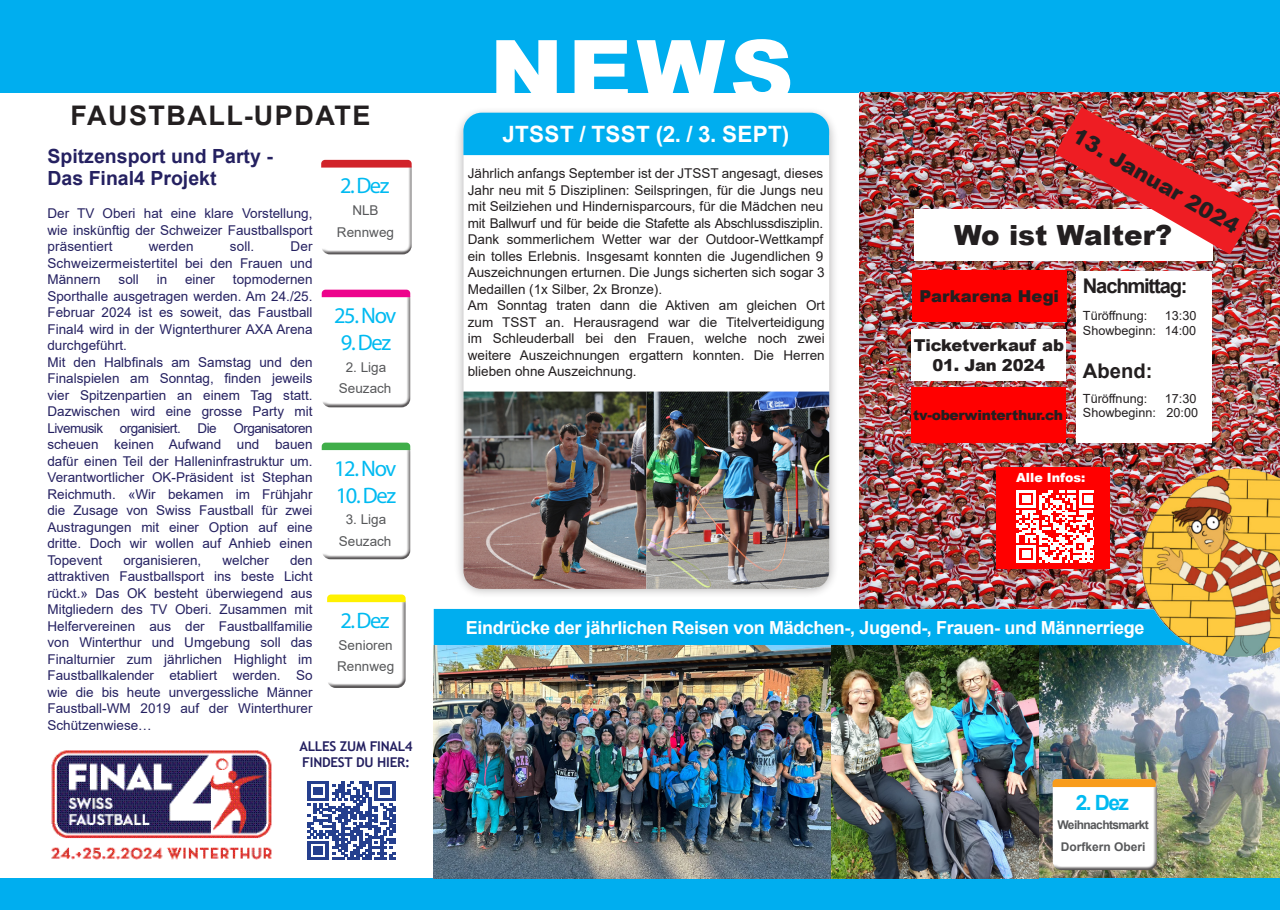
<style>
.page{position:relative;width:1280px;height:910px;background:#fff}
.page>*{position:absolute;margin:0;border:0;box-sizing:border-box;transform-origin:0 0}
.t1{font:900 88.2px "Arial";color:#fff}
.t2{font:900 27.75px "Arial";color:#231f20}
.t3{font:700 27px "Arial";letter-spacing:.055em;color:#231f20}
.t4{font:22.5px "Myriad Pro";letter-spacing:-.06em;color:#00baf1}
.t5{font:700 22.5px "Arial";letter-spacing:.015em;color:#fff}
.t6{font:900 21.45px "Arial";color:#231f20}
.t7{font:700 21px "Arial";color:#00baf1}
.t8{font:700 20.25px "Arial";letter-spacing:-.06em;color:#231f20}
.t9{font:700 19.5px/22.5px "Arial";color:#252161}
.t10{font:700 18px "Arial";letter-spacing:-.02em;color:#fff}
.t11{font:900 16.35px "Arial";letter-spacing:-.01em;color:#231f20}
.t12{font:900 13.95px "Arial";letter-spacing:-.02em;color:#231f20}
.t13{font:13.5px/16.5px "Arial";color:#252161;text-align:justify}
.t14{font:13.5px/16.5px "Arial";color:#231f20;text-align:justify}
.t15{font:13.5px/21.9px "Arial";color:#57585a;text-align:center}
.t16{font:700 13.5px/16.2px "Trebuchet MS";letter-spacing:-.02em;color:#252161}
.t17{font:12.6px/14px "Arial";color:#231f20;text-align:right}
.t18{font:900 12.6px "Arial";color:#fff}
.t19{font:700 12px/21.9px "Arial";letter-spacing:-.05em;color:#57585a}
</style>
<div class="page">
<img style="left:1039px;top:645px;width:241px;height:234px">
<div style="left:0;top:0;width:1280px;height:92px;background:#00aeef"></div>
<div style="left:0;top:879px;width:1280px;height:31px;background:#00aeef"></div>
<div style="left:453px;top:106px;width:386px;height:493px;background:#231f20;opacity:.35"></div>
<svg style="left:463px;top:155px;width:366px;height:237px"></svg>
<div style="left:463px;top:113px;width:366px;height:42px;background:#00aeef"></div>
<img style="left:51px;top:750px;width:221px;height:110px">
<div style="left:321px;top:287px;width:91px;height:118px;background:#fff;opacity:.75"></div>
<div style="left:321px;top:292px;width:91px;height:117px;background:#231f20;opacity:.75"></div>
<svg style="left:322px;top:290px;width:88px;height:7px"></svg>
<div style="left:434px;top:609px;width:846px;height:36px;background:#00aeef"></div>
<img style="left:463px;top:392px;width:366px;height:197px">
<div style="left:321px;top:158px;width:93px;height:93px;background:#fff;opacity:.75"></div>
<div style="left:321px;top:162px;width:93px;height:93px;background:#231f20;opacity:.75"></div>
<svg style="left:321px;top:160px;width:91px;height:8px"></svg>
<svg style="left:308px;top:781px;width:88px;height:79px"></svg>
<img style="left:859px;top:261px;width:421px;height:103px">
<img style="left:859px;top:92px;width:421px;height:169px">
<img style="left:859px;top:364px;width:421px;height:245px">
<div style="left:914px;top:209px;width:298px;height:52px;background:#fff"></div>
<div style="left:912px;top:270px;width:155px;height:52px;background:#f00"></div>
<div style="left:911px;top:329px;width:155px;height:52px;background:#fff"></div>
<div style="left:911px;top:388px;width:154px;height:55px;background:#f00"></div>
<div style="left:1076px;top:271px;width:135px;height:171px;background:#fff"></div>
<img style="left:1124px;top:462px;width:156px;height:202px">
<img style="left:1055px;top:107px;width:202px;height:147px">
<div style="left:996px;top:468px;width:113px;height:101px;background:#f00"></div>
<svg style="left:1016px;top:490px;width:77px;height:72px"></svg>
<div style="left:327px;top:596px;width:81px;height:92px;background:#231f20;opacity:.75"></div>
<svg style="left:327px;top:594px;width:79px;height:8px"></svg>
<div style="left:321px;top:440px;width:91px;height:117px;background:#fff;opacity:.75"></div>
<div style="left:321px;top:445px;width:91px;height:115px;background:#231f20;opacity:.75"></div>
<svg style="left:322px;top:443px;width:88px;height:7px"></svg>
<img style="left:434px;top:645px;width:605px;height:234px">
<div style="left:1052px;top:776px;width:106px;height:92px;background:#fff;opacity:.75"></div>
<div style="left:1052px;top:781px;width:106px;height:90px;background:#231f20;opacity:.75"></div>
<svg style="left:1052px;top:779px;width:104px;height:8px"></svg>
<p class="t3" style="left:71px;top:96px;width:301px">FAUSTBALL-UPDATE</p>
<p class="t9" style="left:47px;top:145px;width:227px">Spitzensport und Party -<br>Das Final4 Projekt</p>
<p class="t13" style="left:47px;top:205px;width:267px">Der TV Oberi hat eine klare Vorstellung, wie inskünftig der Schweizer Faustballsport präsentiert</p>
<p class="t13" style="left:47px;top:238px;width:267px;text-indent:243px">Der Schweizermeistertitel bei den Frauen und Männern</p>
<p class="t13" style="left:149px;top:238px;width:46px">werden</p>
<p class="t13" style="left:230px;top:238px;width:26px">soll.</p>
<p class="t13" style="left:47px;top:271px;width:267px;text-indent:185px">topmodernen Sporthalle ausgetragen werden. Am 24./25.<br>Februar 2024 ist es soweit, das Faustball Final4 wird in der Wignterthurer AXA Arena durchgeführt.</p>
<p class="t13" style="left:47px;top:354px;width:267px">Mit den Halbfinals am Samstag und den Finalspielen am Sonntag, finden jeweils vier Spitzenpartien an einem Tag statt.<br>Dazwischen wird eine grosse Party mit Livemusik organisiert. Die Organisatoren scheuen keinen Aufwand und bauen dafür einen Teil der Halleninfrastruktur um.<br>Verantwortlicher OK-Präsident ist Stephan Reichmuth. «Wir bekamen im Frühjahr die Zusage von Swiss Faustball für zwei Austragungen mit einer Option auf eine dritte. Doch wir wollen auf Anhieb einen Topevent</p>
<p class="t13" style="left:119px;top:271px;width:22px">soll</p>
<p class="t13" style="left:157px;top:271px;width:12px">in</p>
<p class="t13" style="left:185px;top:271px;width:32px">einer</p>
<p class="t13" style="left:47px;top:552px;width:267px;text-indent:243px">den attraktiven Faustballsport ins beste Licht rückt.» Das OK besteht überwiegend aus Mitgliedern des TV Oberi. Zusammen mit Helfervereinen aus der Faustballfamilie von Winterthur und Umgebung soll das Finalturnier zum jährlichen Highlight im Faustballkalender etabliert werden. So wie die bis heute unvergessliche Männer Faustball-WM 2019 auf der Winterthurer Schützenwiese…</p>
<p class="t13" style="left:123px;top:552px;width:80px">organisieren,</p>
<p class="t13" style="left:222px;top:552px;width:48px">welcher</p>
<p class="t4" style="left:340px;top:172px;width:51px">2. Dez</p>
<p class="t15" style="left:337px;top:199px;width:59px">NLB<br>Rennweg</p>
<p class="t4" style="left:334px;top:301px;width:64px">25. Nov</p>
<p class="t4" style="left:341px;top:328px;width:52px">9. Dez</p>
<p class="t15" style="left:339px;top:356px;width:54px">2. Liga<br>Seuzach</p>
<p class="t4" style="left:334px;top:454px;width:64px">12. Nov</p>
<p class="t4" style="left:336px;top:481px;width:62px">10. Dez</p>
<p class="t15" style="left:339px;top:509px;width:54px">3. Liga<br>Seuzach</p>
<p class="t4" style="left:340px;top:606px;width:51px">2. Dez</p>
<p class="t15" style="left:339px;top:634px;width:56px">Senioren</p>
<p class="t15" style="left:337px;top:656px;width:59px">Rennweg</p>
<p class="t16" style="left:299px;top:738px;width:115px">ALLES ZUM FINAL4<br>FINDEST DU HIER:</p>
<p class="t1" style="left:490px;top:8px;width:305px">NEWS</p>
<p class="t5" style="left:502px;top:118px;width:288px">JTSST / TSST (2. / 3. SEPT)</p>
<p class="t14" style="left:468px;top:165px;width:358px">Jährlich anfangs September ist der JTSST angesagt, dieses Jahr neu mit 5 Disziplinen: Seilspringen, für die Jungs neu mit Seilziehen und Hindernisparcours, für die Mädchen neu mit Ballwurf und für beide die Stafette als Abschlussdisziplin.<br>Dank sommerlichem Wetter war der Outdoor-Wettkampf ein tolles Erlebnis. Insgesamt konnten die Jugendlichen 9<br>Auszeichnungen erturnen. Die Jungs sicherten sich sogar 3<br>Medaillen (1x Silber, 2x Bronze).</p>
<p class="t14" style="left:468px;top:297px;width:359px">Am Sonntag traten dann die Aktiven am gleichen Ort zum TSST an. Herausragend war die Titelverteidigung im Schleuderball bei den Frauen, welche noch zwei weitere Auszeichnungen ergattern konnten. Die Herren blieben ohne Auszeichnung.</p>
<p class="t6" style="left:1082px;top:120px;width:190px;rotate:30deg">13. Januar 2024</p>
<p class="t2" style="left:954px;top:215px;width:219px">Wo ist Walter?</p>
<p class="t11" style="left:919px;top:284px;width:141px">Parkarena Hegi</p>
<p class="t11" style="left:914px;top:334px;width:152px">Ticketverkauf ab</p>
<p class="t11" style="left:932px;top:353px;width:114px">01. Jan 2024</p>
<p class="t12" style="left:913px;top:405px;width:151px">tv-oberwinterthur.ch</p>
<p class="t8" style="left:1083px;top:271px;width:106px">Nachmittag:</p>
<p class="t17" style="left:1083px;top:308px;width:66px">Türöffnung:</p>
<p class="t17" style="left:1165px;top:308px;width:33px">13:30</p>
<p class="t17" style="left:1083px;top:324px;width:115px">Showbeginn: 14:00</p>
<p class="t8" style="left:1083px;top:357px;width:71px">Abend:</p>
<p class="t17" style="left:1083px;top:392px;width:66px">Türöffnung:</p>
<p class="t17" style="left:1083px;top:392px;width:117px">17:30<br>Showbeginn: 20:00</p>
<p class="t18" style="left:1016px;top:469px;width:71px">Alle Infos:</p>
<p class="t10" style="left:466px;top:614px;width:680px">Eindrücke der jährlichen Reisen von Mädchen-, Jugend-, Frauen- und Männerriege</p>
<p class="t7" style="left:1076px;top:787px;width:55px">2. Dez</p>
<p class="t19" style="left:1057px;top:814px;width:93px">Weihnachtsmarkt<br>Dorfkern Oberi</p>
</div>
